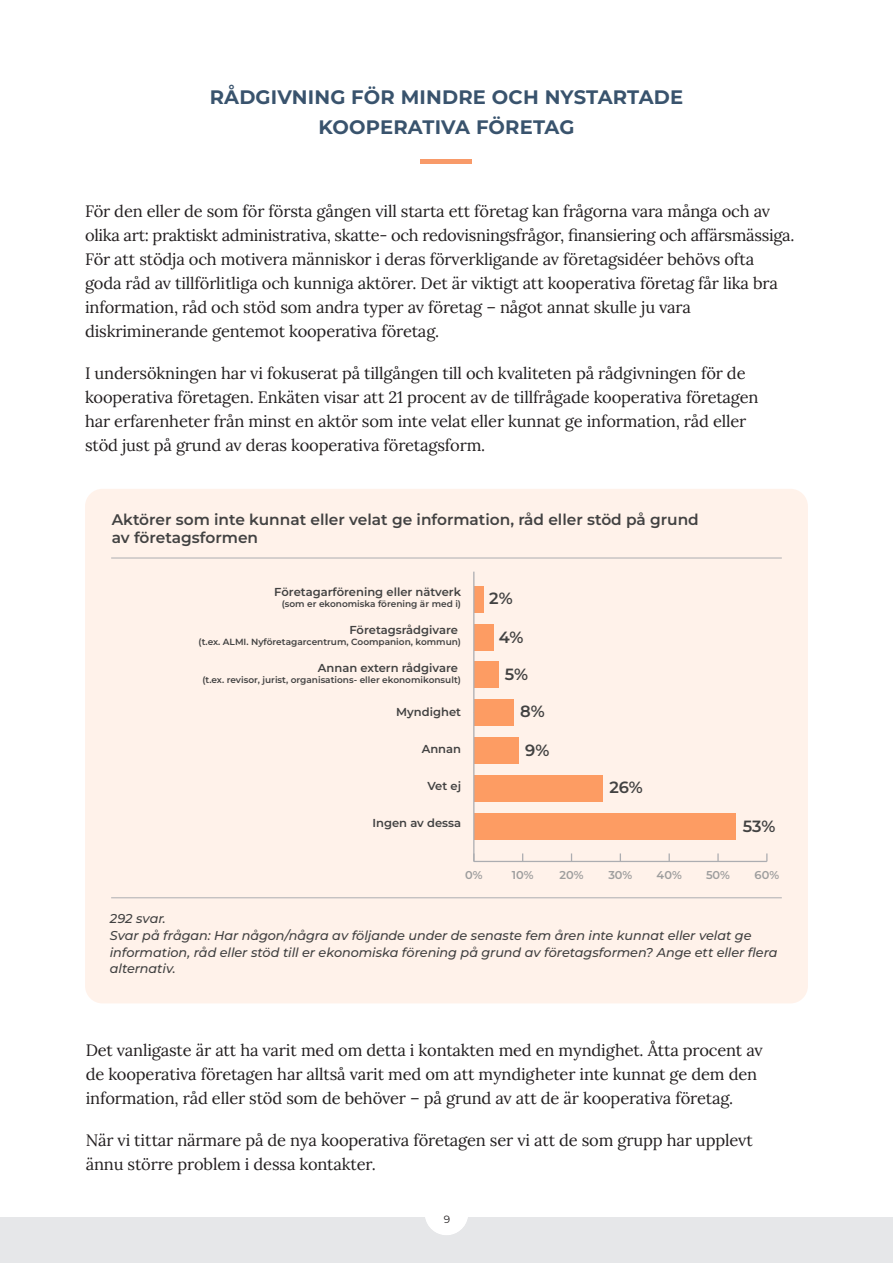
<style>
.page{position:relative;width:893px;height:1263px;background:#fff}
.page>*{position:absolute;margin:0;border:0;box-sizing:border-box;transform-origin:0 0}
.t1{font:700 19.5px "Montserrat";letter-spacing:.01em;color:#39536d}
.t2{font:16.5px/24px "Lora";letter-spacing:-.01em;color:#231f20}
.t3{font:600 16.2px "Montserrat";color:#424242}
.t4{font:600 15.45px/18.5px "Montserrat";color:#424242}
.t5{font:italic 500 12.75px/16.6px "Montserrat";letter-spacing:-.005em;color:#424242}
.t6{font:600 11.55px "Montserrat";color:#424242}
.t7{font:600 11.4px "Montserrat";color:#9e9e9e}
.t8{font:10.5px "Montserrat Alternates";color:#231f20}
.t9{font:600 9px "Montserrat";color:#424242}
</style>
<div class="page">
<div style="left:0;top:1217px;width:893px;height:46px;background:#e6e7e9"></div>
<div style="left:421px;top:159px;width:51px;height:5px;background:#f89a69"></div>
<div style="left:85px;top:489px;width:723px;height:514px;background:#fff2ea;border-radius:17px"></div>
<hr style="left:111px;top:558px;width:671px;height:1px;background:#acadb1">
<hr style="left:111px;top:897px;width:671px;height:1px;background:#acadb1">
<div style="left:474px;top:813px;width:262px;height:26px;background:#fd9c63"></div>
<div style="left:474px;top:775px;width:129px;height:26px;background:#fd9c63"></div>
<div style="left:474px;top:737px;width:45px;height:27px;background:#fd9c63"></div>
<div style="left:474px;top:699px;width:40px;height:27px;background:#fd9c63"></div>
<div style="left:474px;top:662px;width:25px;height:26px;background:#fd9c63"></div>
<div style="left:474px;top:624px;width:20px;height:26px;background:#fd9c63"></div>
<div style="left:474px;top:586px;width:10px;height:26px;background:#fd9c63"></div>
<hr style="left:474px;top:861px;width:293px;height:1px;background:#acadb1">
<svg style="left:717px;top:853px;width:2px;height:8px"></svg>
<hr style="left:473px;top:572px;width:1px;height:289px;background:#acadb1">
<p class="t1" style="left:210px;top:83px;width:475px">RÅDGIVNING FÖR MINDRE OCH NYSTARTADE</p>
<p class="t1" style="left:318px;top:113px;width:258px">KOOPERATIVA FÖRETAG</p>
<p class="t2" style="left:85px;top:198px;width:687px">För den eller de som för första gången vill starta ett företag kan frågorna vara många och av</p>
<p class="t2" style="left:85px;top:222px;width:711px">olika art: praktiskt administrativa, skatte- och redovisningsfrågor, finansiering och affärsmässiga.<br>För att stödja och motivera människor i deras förverkligande av företagsidéer behövs ofta</p>
<p class="t2" style="left:85px;top:270px;width:694px">goda råd av tillförlitliga och kunniga aktörer. Det är viktigt att kooperativa företag får lika bra information, råd och stöd som andra typer av företag – något annat skulle ju vara</p>
<p class="t2" style="left:85px;top:318px;width:356px">diskriminerande gentemot kooperativa företag.</p>
<p class="t2" style="left:85px;top:360px;width:662px">I undersökningen har vi fokuserat på tillgången till och kvaliteten på rådgivningen för de</p>
<p class="t2" style="left:85px;top:384px;width:675px">kooperativa företagen. Enkäten visar att 21 procent av de tillfrågade kooperativa företagen</p>
<p class="t2" style="left:85px;top:408px;width:663px">har erfarenheter från minst en aktör som inte velat eller kunnat ge information, råd eller</p>
<p class="t2" style="left:85px;top:432px;width:402px">stöd just på grund av deras kooperativa företagsform.</p>
<p class="t4" style="left:112px;top:510px;width:589px">Aktörer som inte kunnat eller velat ge information, råd eller stöd på grund av företagsformen</p>
<p class="t6" style="left:274px;top:584px;width:188px">Företagarförening eller nätverk</p>
<p class="t9" style="left:282px;top:597px;width:181px">(som er ekonomiska förening är med i)</p>
<p class="t6" style="left:349px;top:622px;width:110px">Företagsrådgivare</p>
<p class="t9" style="left:199px;top:635px;width:264px">(t.ex. ALMI. Nyföretagarcentrum, Coompanion, kommun)</p>
<p class="t6" style="left:318px;top:659px;width:141px">Annan extern rådgivare</p>
<p class="t9" style="left:202px;top:673px;width:260px">(t.ex. revisor, jurist, organisations- eller ekonomikonsult)</p>
<p class="t6" style="left:396px;top:704px;width:66px">Myndighet</p>
<p class="t6" style="left:422px;top:741px;width:41px">Annan</p>
<p class="t6" style="left:427px;top:778px;width:35px">Vet ej</p>
<p class="t6" style="left:372px;top:815px;width:90px">Ingen av dessa</p>
<p class="t3" style="left:489px;top:587px;width:25px">2%</p>
<p class="t3" style="left:499px;top:626px;width:26px">4%</p>
<p class="t3" style="left:505px;top:663px;width:25px">5%</p>
<p class="t3" style="left:520px;top:700px;width:26px">8%</p>
<p class="t3" style="left:525px;top:739px;width:26px">9%</p>
<p class="t3" style="left:609px;top:776px;width:35px">26%</p>
<p class="t3" style="left:743px;top:814px;width:34px">53%</p>
<p class="t7" style="left:465px;top:867px;width:19px">0%</p>
<p class="t7" style="left:512px;top:867px;width:23px">10%</p>
<p class="t7" style="left:559px;top:867px;width:26px">20%</p>
<p class="t7" style="left:608px;top:867px;width:26px">30%</p>
<p class="t7" style="left:657px;top:867px;width:27px">40%</p>
<p class="t7" style="left:706px;top:867px;width:26px">50%</p>
<p class="t7" style="left:755px;top:867px;width:26px">60%</p>
<p class="t5" style="left:110px;top:910px;width:669px">292 svar.<br>Svar på frågan: Har någon/några av följande under de senaste fem åren inte kunnat eller velat ge information, råd eller stöd till er ekonomiska förening på grund av företagsformen? Ange ett eller flera alternativ.</p>
<p class="t2" style="left:86px;top:1037px;width:679px">Det vanligaste är att ha varit med om detta i kontakten med en myndighet. Åtta procent av</p>
<p class="t2" style="left:86px;top:1061px;width:673px">de kooperativa företagen har alltså varit med om att myndigheter inte kunnat ge dem den</p>
<p class="t2" style="left:86px;top:1085px;width:649px">information, råd eller stöd som de behöver – på grund av att de är kooperativa företag.</p>
<p class="t2" style="left:86px;top:1127px;width:669px">När vi tittar närmare på de nya kooperativa företagen ser vi att de som grupp har upplevt</p>
<p class="t2" style="left:86px;top:1151px;width:292px">ännu större problem i dessa kontakter.</p>
<p class="t8" style="left:444px;top:1212px;width:8px">9</p>
</div>
